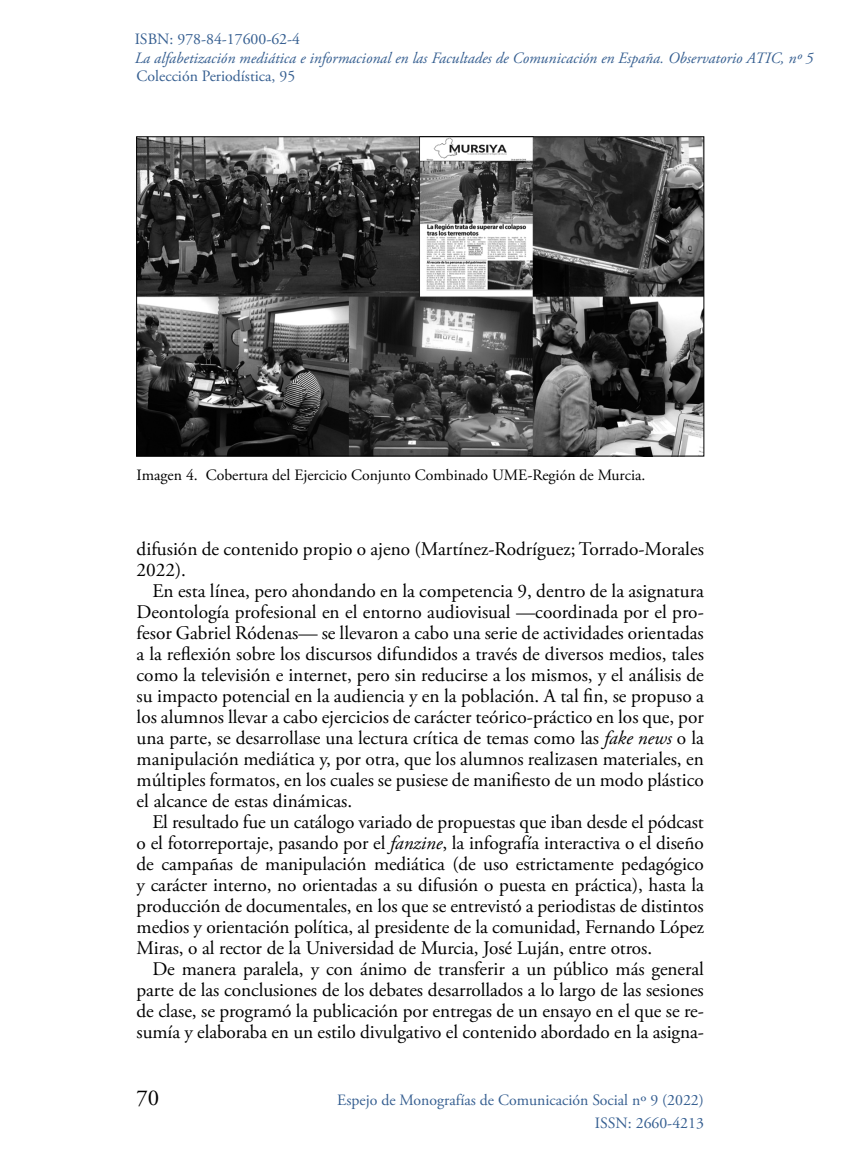
<style>
.page{position:relative;width:844px;height:1166px;background:#fff}
.page>*{position:absolute;margin:0;border:0;box-sizing:border-box;transform-origin:0 0}
.t1{font:22.75px "Adobe Garamond Pro";color:#000}
.body{font:19.25px/21px "Adobe Garamond Pro";letter-spacing:-.005em;color:#000;text-align:justify}
.t2{font:15.75px/22.9px "Adobe Garamond Pro";color:#365f91;text-align:right}
.t3{font:italic 15.75px "Adobe Garamond Pro";color:#365f91}
.Pie_Ilustracion{font:15.75px "Adobe Garamond Pro";color:#000}
.s1{font-style:italic}
</style>
<div class="page">
<img style="left:138px;top:139px;width:564px;height:315px">
<p class="t2" style="left:135px;top:28px;width:167px">ISBN: 978-84-17600-62-4</p>
<p class="t2" style="left:136px;top:66px;width:160px">Colección Periodística, 95</p>
<p class="t3" style="left:135px;top:48px;width:680px">La alfabetización mediática e informacional en las Facultades de Comunicación en España. Observatorio ATIC, nº 5</p>
<p class="Pie_Ilustracion" style="left:136px;top:465px;width:510px">Imagen 4. Cobertura del Ejercicio Conjunto Combinado UME-Región de Murcia.</p>
<p class="body" style="left:136px;top:539px;width:568px">difusión de contenido propio o ajeno (Martínez-Rodríguez; Torrado-Morales<br>2022).</p>
<p class="body" style="left:136px;top:581px;width:569px;text-indent:16px">En esta línea, pero ahondando en la competencia 9, dentro de la asignatura Deontología profesional en el entorno audiovisual —coordinada por el pro&shy;fesor Gabriel Ródenas— se llevaron a cabo una serie de actividades orientadas a la reflexión sobre los discursos difundidos a través de diversos medios, tales como la televisión e internet, pero sin reducirse a los mismos, y el análisis de su impacto potencial en la audiencia y en la población. A tal fin, se propuso a los alumnos llevar a cabo ejercicios de carácter teórico-práctico en los que, por una parte, se desarrollase una lectura crítica de temas como las <span class="s1">fake news</span> o la manipulación mediática y, por otra, que los alumnos realizasen materiales, en múltiples formatos, en los cuales se pusiese de manifiesto de un modo plástico el alcance de estas dinámicas.</p>
<p class="body" style="left:136px;top:812px;width:568px;text-indent:16px">El resultado fue un catálogo variado de propuestas que iban desde el pódcast o el fotorreportaje, pasando por el <span class="s1">fanzine</span>, la infografía interactiva o el diseño de campañas de manipulación mediática (de uso estrictamente pedagógico y carácter interno, no orientadas a su difusión o puesta en práctica), hasta la producción de documentales, en los que se entrevistó a periodistas de distintos medios y orientación política, al presidente de la comunidad, Fernando López Miras, o al rector de la Universidad de Murcia, José Luján, entre otros.</p>
<p class="body" style="left:136px;top:959px;width:568px;text-indent:16px">De manera paralela, y con ánimo de transferir a un público más general parte de las conclusiones de los debates desarrollados a lo largo de las sesiones de clase, se programó la publicación por entregas de un ensayo en el que se re&shy;sumía y elaboraba en un estilo divulgativo el contenido abordado en la asigna-</p>
<p class="t1" style="left:136px;top:1084px;width:24px">70</p>
<p class="t2" style="left:337px;top:1089px;width:368px">Espejo de Monografías de Comunicación Social nº 9 (2022)<br>ISSN: 2660-4213</p>
</div>
